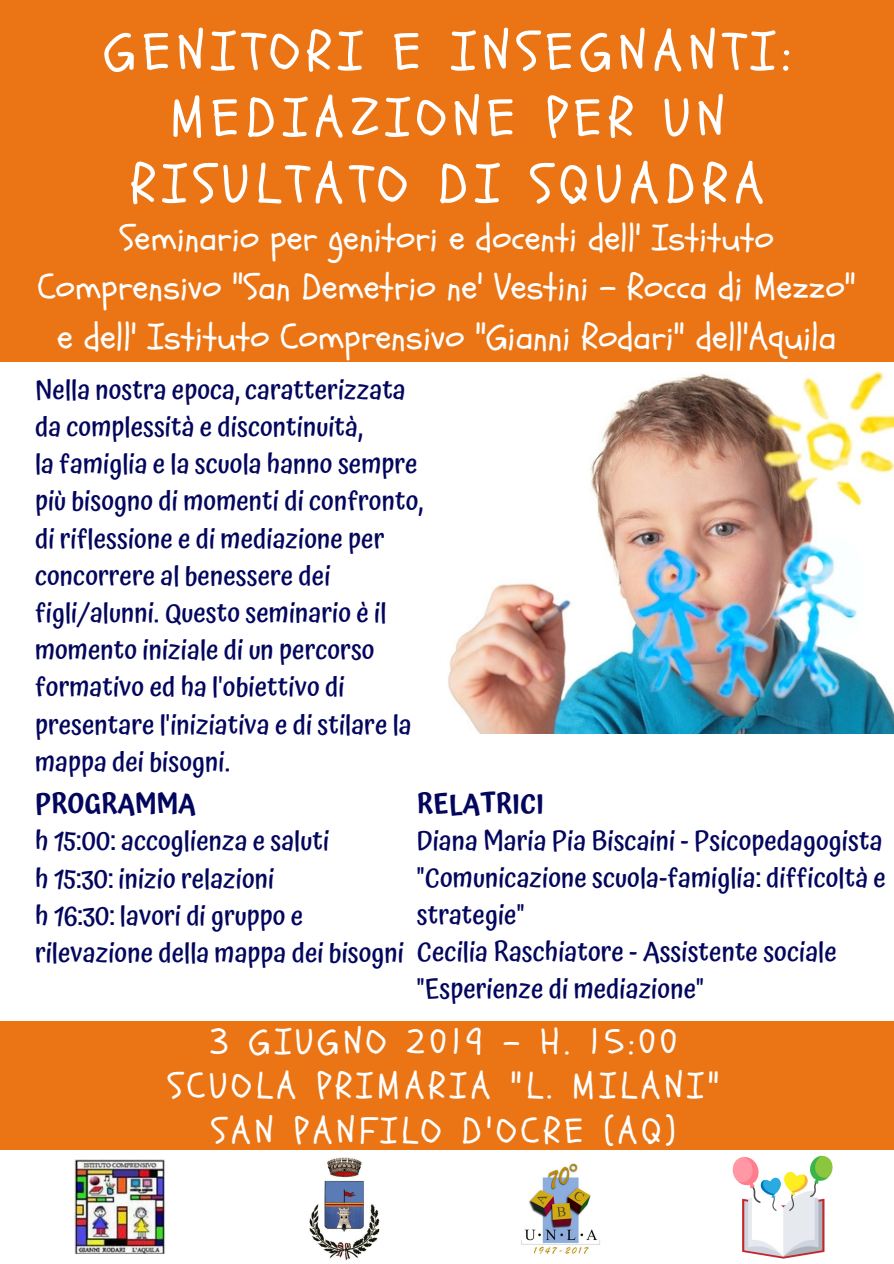
<style>
.page{position:relative;width:894px;height:1264px;background:#fff}
.page>*{position:absolute;margin:0;border:0;box-sizing:border-box;transform-origin:0 0}
.t1{font:54px/66.2px "Schoolbell";letter-spacing:.13em;color:#fff;text-align:center}
.t2{font:36px/49.5px "Schoolbell";color:#fff;text-align:center}
.t3{font:36px/44.5px "Schoolbell";letter-spacing:.13em;color:#fff;text-align:center}
.t4{font:500 27px/37.2px "Atma";color:#03065d}
.t5{font:600 27px "Atma";color:#03065d}
</style>
<div class="page">
<div style="left:0;top:0;width:893px;height:1263px;background:#eb7515"></div>
<div style="left:0;top:362px;width:893px;height:901px;background:#fff"></div>
<img style="left:448px;top:370px;width:445px;height:363px">
<div style="left:0;top:1020px;width:893px;height:129px;background:#eb7515"></div>
<img style="left:74px;top:1159px;width:92px;height:95px">
<img style="left:521px;top:1163px;width:79px;height:91px">
<img style="left:309px;top:1157px;width:70px;height:103px">
<img style="left:700px;top:1149px;width:167px;height:110px">
<h1 class="t1" style="left:104px;top:20px;width:687px">GENITORI E INSEGNANTI:<br>MEDIAZIONE PER UN<br>RISULTATO DI SQUADRA</h1>
<h2 class="t2" style="left:38px;top:214px;width:819px">Seminario per genitori e docenti dell' Istituto<br>Comprensivo "San Demetrio ne' Vestini - Rocca di Mezzo" e dell' Istituto Comprensivo "Gianni Rodari" dell'Aquila</h2>
<p class="t4" style="left:35px;top:371px;width:389px">Nella nostra epoca, caratterizzata da complessità e discontinuità,<br>la famiglia e la scuola hanno sempre più bisogno di momenti di confronto, di riflessione e di mediazione per concorrere al benessere dei figli/alunni. Questo seminario è il momento iniziale di un percorso formativo ed ha l'obiettivo di presentare l'iniziativa e di stilare la mappa dei bisogni.</p>
<p class="t5" style="left:35px;top:788px;width:162px">PROGRAMMA</p>
<p class="t4" style="left:35px;top:822px;width:370px">h 15:00: accoglienza e saluti<br>h 15:30: inizio relazioni<br>h 16:30: lavori di gruppo e rilevazione della mappa dei bisogni</p>
<p class="t5" style="left:417px;top:787px;width:129px">RELATRICI</p>
<p class="t4" style="left:417px;top:821px;width:470px">Diana Maria Pia Biscaini - Psicopedagogista "Comunicazione scuola-famiglia: difficoltà e strategie"<br>Cecilia Raschiatore - Assistente sociale "Esperienze di mediazione"</p>
<h2 class="t3" style="left:168px;top:1020px;width:553px">3 GIUGNO 2019 - H. 15:00<br>SCUOLA PRIMARIA "L. MILANI"<br>SAN PANFILO D'OCRE (AQ)</h2>
</div>
